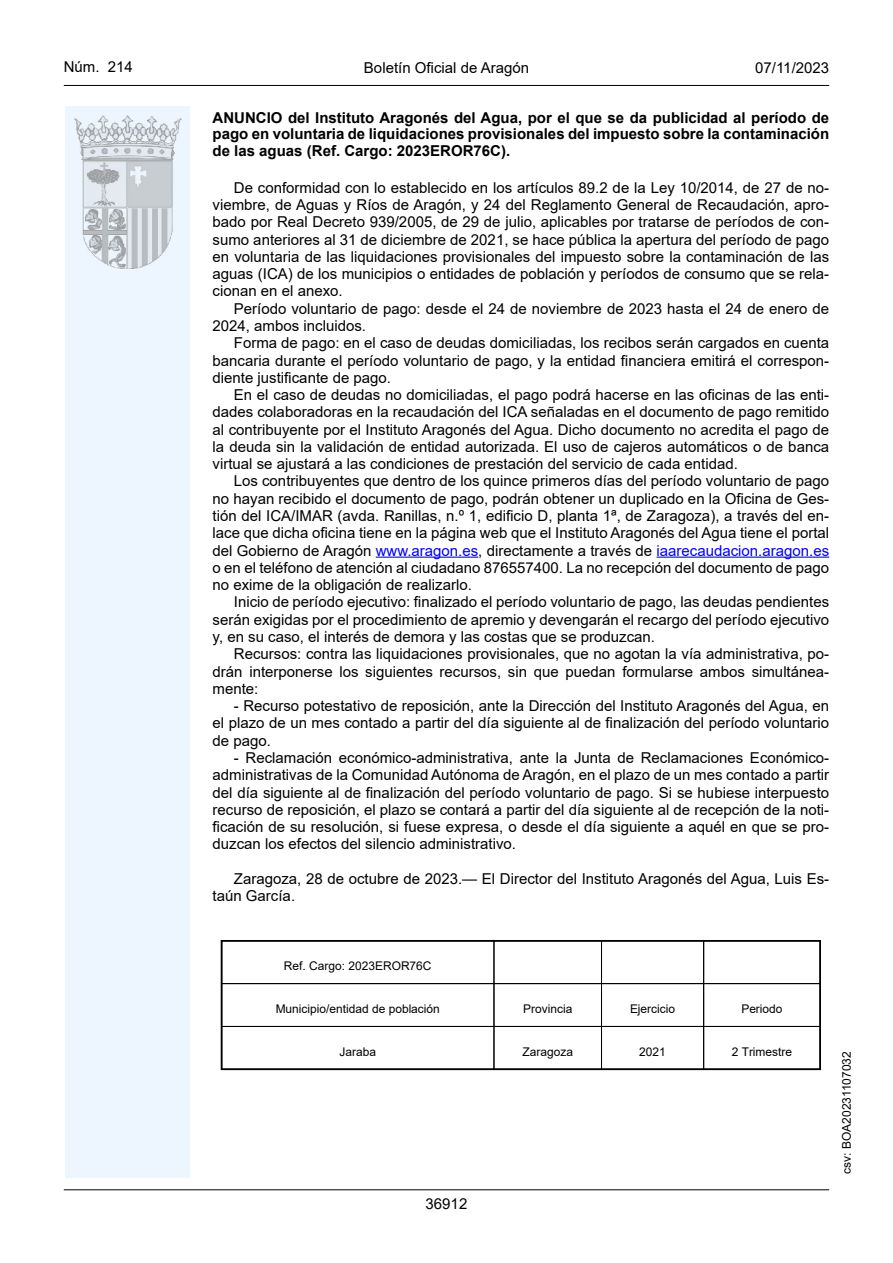
<style>
.page{position:relative;width:893px;height:1263px;background:#fff}
.page>*{position:absolute;margin:0;border:0;box-sizing:border-box;transform-origin:0 0}
.inicio_de_parrafo{font:15px/17.2px "Arial";color:#000;text-align:justify}
.Titulo_text{font:700 15px/16.5px "Arial";color:#000;text-align:justify}
.estilo_head-c{font:15px "Arial";color:#000}
.estilo_head-d{font:15px "Arial MT2";color:#000}
.estilo_head-i{font:15px "Arial MT2";color:#000}
.numero_pagina{font:15px "Arial MT2";color:#000}
.t1{font:12px "Rwdshk Arial";color:#000}
.estilo_head-i-2{font:12px "Arial MT2";color:#000}
.s1{color:#0000fa}
.s2{font-family:"Arial MT2"}
</style>
<div class="page">
<hr style="left:64px;top:1189px;width:765px;height:1px;background:#000">
<hr style="left:64px;top:85px;width:765px;height:1px;background:#000">
<div style="left:65px;top:106px;width:125px;height:1072px;background:#edf6fe"></div>
<img style="left:75px;top:115px;width:106px;height:153px">
<hr style="left:376px;top:557px;width:102px;height:1px;background:#0000fa">
<hr style="left:657px;top:557px;width:172px;height:1px;background:#0000fa">
<div style="left:601px;top:940px;width:103px;height:44px;border:1px solid #000"></div>
<div style="left:703px;top:940px;width:118px;height:44px;border:1px solid #000"></div>
<div style="left:221px;top:983px;width:273px;height:44px;border:1px solid #000"></div>
<div style="left:494px;top:983px;width:108px;height:44px;border:1px solid #000"></div>
<div style="left:601px;top:983px;width:103px;height:44px;border:1px solid #000"></div>
<div style="left:703px;top:983px;width:118px;height:44px;border:1px solid #000"></div>
<div style="left:221px;top:1026px;width:273px;height:44px;border:1px solid #000"></div>
<div style="left:494px;top:1026px;width:108px;height:44px;border:1px solid #000"></div>
<div style="left:601px;top:1026px;width:103px;height:44px;border:1px solid #000"></div>
<div style="left:703px;top:1026px;width:118px;height:44px;border:1px solid #000"></div>
<div style="left:221px;top:940px;width:600px;height:130px;border:1px solid #000"></div>
<p class="estilo_head-i" style="left:64px;top:57px;width:71px">Núm. 214</p>
<p class="estilo_head-c" style="left:364px;top:57px;width:167px">Boletín Oficial de Aragón</p>
<p class="estilo_head-d" style="left:755px;top:57px;width:75px">07/11/2023</p>
<p class="Titulo_text" style="left:213px;top:110px;width:618px">ANUNCIO del Instituto Aragonés del Agua, por el que se da publicidad al período de pago en voluntaria de liquidaciones provisionales del impuesto sobre la contaminación de las aguas (Ref. Cargo: 2023EROR76C).</p>
<p class="inicio_de_parrafo" style="left:213px;top:179px;width:618px;text-indent:21px">De conformidad con lo establecido en los artículos 89.2 de la Ley 10/2014, de 27 de no&shy;viembre, de Aguas y Ríos de Aragón, y 24 del Reglamento General de Recaudación, apro&shy;bado por Real Decreto 939/2005, de 29 de julio, aplicables por tratarse de períodos de con&shy;sumo anteriores al 31 de diciembre de 2021, se hace pública la apertura del período de pago en voluntaria de las liquidaciones provisionales del impuesto sobre la contaminación de las aguas (ICA) de los municipios o entidades de población y períodos de consumo que se rela&shy;cionan en el anexo.</p>
<p class="inicio_de_parrafo" style="left:213px;top:300px;width:618px;text-indent:21px">Período voluntario de pago: desde el 24 de noviembre de 2023 hasta el 24 de enero de<br>2024, ambos incluidos.</p>
<p class="inicio_de_parrafo" style="left:213px;top:334px;width:618px;text-indent:21px">Forma de pago: en el caso de deudas domiciliadas, los recibos serán cargados en cuenta bancaria durante el período voluntario de pago, y la entidad financiera emitirá el correspon&shy;diente justificante de pago.</p>
<p class="inicio_de_parrafo" style="left:213px;top:386px;width:618px;text-indent:21px">En el caso de deudas no domiciliadas, el pago podrá hacerse en las oficinas de las enti&shy;dades colaboradoras en la recaudación del ICA señaladas en el documento de pago remitido al contribuyente por el Instituto Aragonés del Agua. Dicho documento no acredita el pago de la deuda sin la validación de entidad autorizada. El uso de cajeros automáticos o de banca virtual se ajustará a las condiciones de prestación del servicio de cada entidad.</p>
<p class="inicio_de_parrafo" style="left:213px;top:472px;width:618px;text-indent:21px">Los contribuyentes que dentro de los quince primeros días del período voluntario de pago no hayan recibido el documento de pago, podrán obtener un duplicado en la Oficina de Ges&shy;tión del ICA/IMAR (avda. Ranillas, n.º 1, edificio D, planta 1ª, de Zaragoza), a través del en&shy;lace que dicha oficina tiene en la página web que el Instituto Aragonés del Agua tiene el portal del Gobierno de Aragón <span class="s1">www.aragon.es</span>, directamente a través de <span class="s1">iaarecaudacion.aragon.es </span>o en el teléfono de atención al ciudadano 876557400. La no recepción del documento de pago no exime de la obligación de realizarlo.</p>
<p class="inicio_de_parrafo" style="left:213px;top:593px;width:618px;text-indent:21px">Inicio de período ejecutivo: finalizado el período voluntario de pago, las deudas pendientes serán exigidas por el procedimiento de apremio y devengarán el recargo del período ejecutivo y, en su caso, el interés de demora y las costas que se produzcan.</p>
<p class="inicio_de_parrafo" style="left:213px;top:645px;width:618px;text-indent:21px">Recursos: contra las liquidaciones provisionales, que no agotan la vía administrativa, po&shy;drán interponerse los siguientes recursos, sin que puedan formularse ambos simultánea&shy;<span class="s2">mente:</span></p>
<p class="inicio_de_parrafo" style="left:213px;top:697px;width:618px;text-indent:21px">- Recurso potestativo de reposición, ante la Dirección del Instituto Aragonés del Agua, en el plazo de un mes contado a partir del día siguiente al de finalización del período voluntario de pago.</p>
<p class="inicio_de_parrafo" style="left:213px;top:749px;width:618px;text-indent:21px">- Reclamación económico-administrativa, ante la Junta de Reclamaciones Económico&shy;administrativas de la Comunidad Autónoma de Aragón, en el plazo de un mes contado a partir del día siguiente al de finalización del período voluntario de pago. Si se hubiese interpuesto recurso de reposición, el plazo se contará a partir del día siguiente al de recepción de la noti&shy;ficación de su resolución, si fuese expresa, o desde el día siguiente a aquél en que se pro&shy;duzcan los efectos del silencio administrativo.</p>
<p class="inicio_de_parrafo" style="left:213px;top:870px;width:618px;text-indent:21px">Zaragoza, 28 de octubre de 2023.— El Director del Instituto Aragonés del Agua, Luis Es&shy;taún García.</p>
<p class="t1" style="left:284px;top:957px;width:149px">Ref. Cargo: 2023EROR76C</p>
<p class="t1" style="left:276px;top:1000px;width:166px">Municipio/entidad de población</p>
<p class="t1" style="left:523px;top:1000px;width:51px">Provincia</p>
<p class="t1" style="left:630px;top:1000px;width:47px">Ejercicio</p>
<p class="t1" style="left:741px;top:1000px;width:43px">Periodo</p>
<p class="t1" style="left:339px;top:1043px;width:38px">Jaraba</p>
<p class="t1" style="left:522px;top:1043px;width:52px">Zaragoza</p>
<p class="t1" style="left:639px;top:1043px;width:28px">2021</p>
<p class="t1" style="left:732px;top:1043px;width:62px">2 Trimestre</p>
<p class="numero_pagina" style="left:426px;top:1193px;width:43px">36912</p>
<p class="estilo_head-i-2" style="left:838px;top:1174px;width:124px;rotate:-90deg">csv: BOA20231107032</p>
</div>
